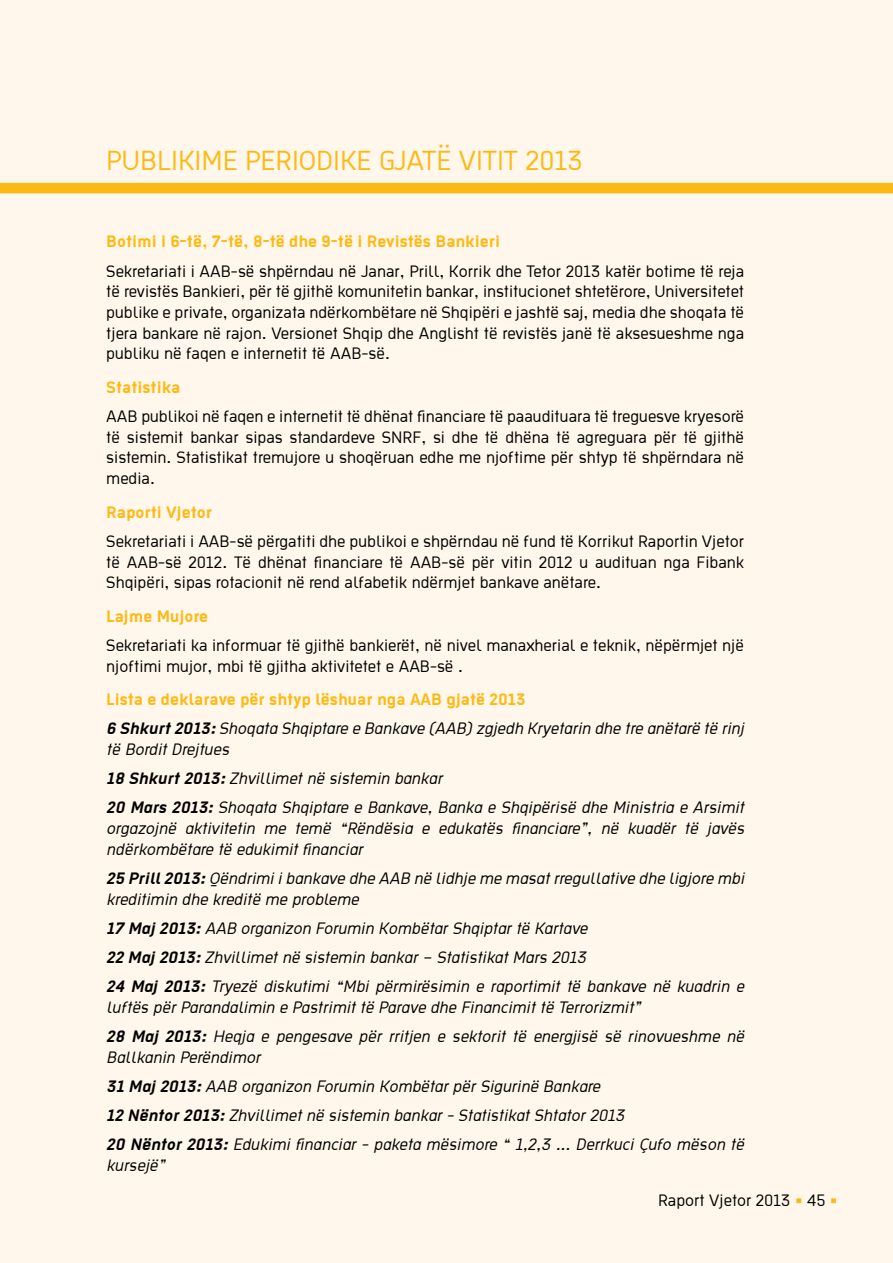
<style>
.page{position:relative;width:893px;height:1263px;background:#fff7eb}
.page>*{position:absolute;margin:0;border:0;box-sizing:border-box;transform-origin:0 0}
.t1{font:30px "Ekstropia";color:#fdb913}
.t2{font:italic 18px/29.2px "Ekstropia";color:#000}
.t3{font:18px/20.7px "Ekstropia";color:#000;text-align:justify}
.t4{font:700 18px "Ekstropia";color:#fdb913}
.s1{font-weight:700;font-style:normal;color:#fdb913}
.s2{font-weight:700}
.s3{color:#fdb913}
</style>
<div class="page">
<div style="left:0;top:183px;width:893px;height:10px;background:#fdb913"></div>
<h1 class="t1" style="left:106px;top:143px;width:478px">Publikime Periodike gjatë vitit 2013</h1>
<p class="t4" style="left:106px;top:231px;width:395px">Botimi i 6-të, 7-të, 8-të dhe 9-të i Revistës Bankieri</p>
<p class="t3" style="left:106px;top:260px;width:639px">Sekretariati i AAB-së shpërndau në Janar, Prill, Korrik dhe Tetor 2013 katër botime të reja të revistës Bankieri, për të gjithë komunitetin bankar, institucionet shtetërore, Universitetet publike e private, organizata ndërkombëtare në Shqipëri e jashtë saj, media dhe shoqata të tjera bankare në rajon. Versionet Shqip dhe Anglisht të revistës janë të aksesueshme nga publiku në faqen e internetit të AAB-së.</p>
<p class="t4" style="left:106px;top:376px;width:76px">Statistika</p>
<p class="t3" style="left:106px;top:405px;width:639px">AAB publikoi në faqen e internetit të dhënat financiare të paaudituara të treguesve kryesorë të sistemit bankar sipas standardeve SNRF, si dhe të dhëna të agreguara për të gjithë sistemin. Statistikat tremujore u shoqëruan edhe me njoftime për shtyp të shpërndara në media.</p>
<p class="t4" style="left:106px;top:501px;width:107px">Raporti Vjetor</p>
<p class="t3" style="left:106px;top:530px;width:639px">Sekretariati i AAB-së përgatiti dhe publikoi e shpërndau në fund të Korrikut Raportin Vjetor të AAB-së 2012. Të dhënat financiare të AAB-së për vitin 2012 u audituan nga Fibank Shqipëri, sipas rotacionit në rend alfabetik ndërmjet bankave anëtare.</p>
<p class="t4" style="left:106px;top:605px;width:103px">Lajme Mujore</p>
<p class="t3" style="left:106px;top:634px;width:639px">Sekretariati ka informuar të gjithë bankierët, në nivel manaxherial e teknik, nëpërmjet një njoftimi mujor, mbi të gjitha aktivitetet e AAB-së .</p>
<p class="t4" style="left:106px;top:688px;width:315px">Lista e deklarave për shtyp lëshuar nga AAB</p>
<p class="t2" style="left:106px;top:684px;width:639px;text-indent:340px"><span class="s1">gjatë 2013<br></span><span class="s2">6 Shkurt 2013:</span> Shoqata Shqiptare e Bankave (AAB) zgjedh Kryetarin dhe tre anëtarë të rinj</p>
<p class="t2" style="left:106px;top:734px;width:639px">të Bordit Drejtues<br><span class="s2">18 Shkurt 2013:</span> Zhvillimet në sistemin bankar<br><span class="s2">20 Mars 2013:</span> Shoqata Shqiptare e Bankave, Banka e Shqipërisë dhe Ministria e Arsimit</p>
<p class="t2" style="left:106px;top:817px;width:639px;line-height:20.7px">orgazojnë aktivitetin me temë “Rëndësia e edukatës financiare”, në kuadër të javës ndërkombëtare të edukimit financiar</p>
<p class="t2" style="left:106px;top:867px;width:639px;line-height:20.7px"><span class="s2">25 Prill 2013:</span> Qëndrimi i bankave dhe AAB në lidhje me masat rregullative dhe ligjore mbi kreditimin dhe kreditë me probleme</p>
<p class="t2" style="left:106px;top:913px;width:639px"><span class="s2">17 Maj 2013:</span> AAB organizon Forumin Kombëtar Shqiptar të Kartave<br><span class="s2">22 Maj 2013:</span> Zhvillimet në sistemin bankar – Statistikat Mars 2013<br><span class="s2">24 Maj 2013:</span> Tryezë diskutimi “Mbi përmirësimin e raportimit të bankave në kuadrin e</p>
<p class="t2" style="left:106px;top:992px;width:639px">luftës për Parandalimin e Pastrimit të Parave dhe Financimit të Terrorizmit”<br><span class="s2">28 Maj 2013:</span> Heqja e pengesave për rritjen e sektorit të energjisë së rinovueshme në</p>
<p class="t2" style="left:106px;top:1042px;width:639px">Ballkanin Perëndimor<br><span class="s2">31 Maj 2013:</span> AAB organizon Forumin Kombëtar për Sigurinë Bankare<br><span class="s2">12 Nëntor 2013:</span> Zhvillimet në sistemin bankar - Statistikat Shtator 2013<br><span class="s2">20 Nëntor 2013:</span> Edukimi financiar - paketa mësimore “ 1,2,3 ... Derrkuci Çufo mëson të</p>
<p class="t2" style="left:106px;top:1150px;width:60px">kursejë”</p>
<p class="t3" style="left:658px;top:1189px;width:181px">Raport Vjetor 2013 <span class="s3">•</span> 45 <span class="s3">•</span></p>
</div>
